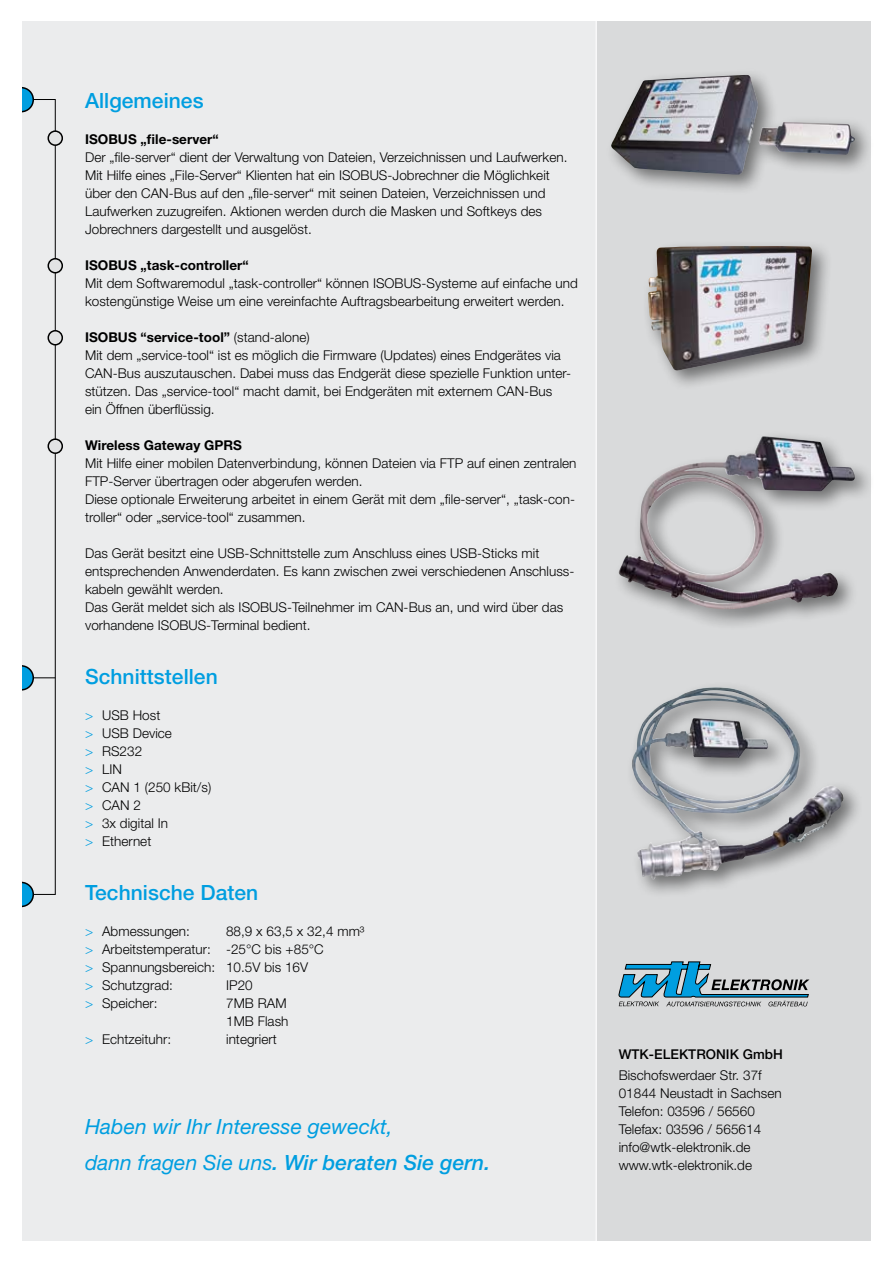
<style>
.page{position:relative;width:893px;height:1263px;background:#fff}
.page>*{position:absolute;margin:0;border:0;box-sizing:border-box;transform-origin:0 0}
.t1{font:italic 21px/36px "Helvetica Neue";letter-spacing:.005em;color:#009ee0}
.t2{font:500 21px "Helvetica Neue";letter-spacing:.005em;color:#009ee0}
.t3{font:300 13.5px/18px "Helvetica Neue";letter-spacing:.005em;color:#000}
.t4{font:700 13.5px "Helvetica Neue";letter-spacing:.005em;color:#000}
.t5{font:500 13.5px "Helvetica Neue";letter-spacing:.005em;color:#000}
.s1{font-weight:700}
.s2{color:#009ee0}
.s3{font-weight:500}
</style>
<div class="page">
<div style="left:21px;top:21px;width:574px;height:1220px;background:#ebeced"></div>
<div style="left:595px;top:21px;width:277px;height:1220px;background:#d9dadb"></div>
<hr style="left:595px;top:14px;width:2px;height:1233px;background:#fff">
<svg style="left:34px;top:99px;width:21px;height:1px"></svg>
<hr style="left:55px;top:99px;width:1px;height:796px;background:#000">
<svg style="left:9px;top:88px;width:24px;height:24px"></svg>
<div style="left:9px;top:87px;width:25px;height:25px;border:2px solid #000;border-radius:50%"></div>
<svg style="left:34px;top:677px;width:21px;height:1px"></svg>
<svg style="left:9px;top:666px;width:24px;height:24px"></svg>
<div style="left:9px;top:665px;width:25px;height:26px;border:2px solid #000;border-radius:50%"></div>
<svg style="left:619px;top:961px;width:190px;height:45px"></svg>
<svg style="left:34px;top:894px;width:21px;height:1px"></svg>
<svg style="left:9px;top:882px;width:24px;height:24px"></svg>
<div style="left:9px;top:882px;width:25px;height:25px;border:2px solid #000;border-radius:50%"></div>
<div style="left:0;top:0;width:21px;height:1261px;background:#fff"></div>
<div style="left:48px;top:131px;width:14px;height:14px;background:#e2e3e4;border-radius:50%"></div>
<div style="left:48px;top:130px;width:15px;height:16px;border:2px solid #000;border-radius:50%"></div>
<div style="left:48px;top:259px;width:14px;height:14px;background:#e2e3e4;border-radius:50%"></div>
<div style="left:48px;top:258px;width:15px;height:15px;border:2px solid #000;border-radius:50%"></div>
<div style="left:48px;top:331px;width:14px;height:14px;background:#e2e3e4;border-radius:50%"></div>
<div style="left:48px;top:330px;width:15px;height:15px;border:2px solid #000;border-radius:50%"></div>
<div style="left:48px;top:439px;width:14px;height:14px;background:#e2e3e4;border-radius:50%"></div>
<div style="left:48px;top:438px;width:15px;height:16px;border:2px solid #000;border-radius:50%"></div>
<div style="left:640px;top:239px;width:192px;height:152px;background:#000;opacity:.5"></div>
<img style="left:648px;top:246px;width:164px;height:124px">
<div style="left:604px;top:68px;width:270px;height:128px;background:#000;opacity:.5"></div>
<img style="left:611px;top:75px;width:244px;height:100px">
<div style="left:611px;top:429px;width:263px;height:201px;background:#000;opacity:.5"></div>
<img style="left:618px;top:436px;width:237px;height:173px">
<div style="left:624px;top:680px;width:240px;height:219px;background:#000;opacity:.5"></div>
<img style="left:632px;top:688px;width:211px;height:192px">
<h1 class="t2" style="left:85px;top:88px;width:120px">Allgemeines</h1>
<p class="t4" style="left:85px;top:131px;width:135px">ISOBUS „file-server“</p>
<p class="t3" style="left:85px;top:148px;width:484px">Der „file-server“ dient der Verwaltung von Dateien, Verzeichnissen und Laufwerken.<br>Mit Hilfe eines „File-Server“ Klienten hat ein ISOBUS-Jobrechner die Möglichkeit über den CAN-Bus auf den „file-server“ mit seinen Dateien, Verzeichnissen und Laufwerken zuzugreifen. Aktionen werden durch die Masken und Softkeys des Jobrechners dargestellt und ausgelöst.</p>
<p class="t4" style="left:85px;top:257px;width:165px">ISOBUS „task-controller“</p>
<p class="t3" style="left:85px;top:274px;width:494px">Mit dem Softwaremodul „task-controller“ können ISOBUS-Systeme auf einfache und kostengünstige Weise um eine vereinfachte Auftragsbearbeitung erweitert werden.</p>
<p class="t3" style="left:85px;top:328px;width:487px"><span class="s1">ISOBUS “service-tool”</span> (stand-alone)<br>Mit dem „service-tool“ ist es möglich die Firmware (Updates) eines Endgerätes via CAN-Bus auszutauschen. Dabei muss das Endgerät diese spezielle Funktion unter&shy;stützen. Das „service-tool“ macht damit, bei Endgeräten mit externem CAN-Bus ein Öffnen überflüssig.</p>
<p class="t4" style="left:85px;top:437px;width:159px">Wireless Gateway GPRS</p>
<p class="t3" style="left:85px;top:454px;width:493px">Mit Hilfe einer mobilen Datenverbindung, können Dateien via FTP auf einen zentralen FTP-Server übertragen oder abgerufen werden.<br>Diese optionale Erweiterung arbeitet in einem Gerät mit dem „file-server“, „task-con&shy;troller“ oder „service-tool“ zusammen.</p>
<p class="t3" style="left:85px;top:544px;width:491px">Das Gerät besitzt eine USB-Schnittstelle zum Anschluss eines USB-Sticks mit entsprechenden Anwenderdaten. Es kann zwischen zwei verschiedenen Anschluss&shy;kabeln gewählt werden.<br>Das Gerät meldet sich als ISOBUS-Teilnehmer im CAN-Bus an, und wird über das vorhandene ISOBUS-Terminal bedient.</p>
<h1 class="t2" style="left:85px;top:664px;width:134px">Schnittstellen</h1>
<p class="t3" style="left:85px;top:706px;width:128px"><span class="s2">&gt;</span> USB Host<br><span class="s2">&gt;</span> USB Device<br><span class="s2">&gt;</span> RS232<br><span class="s2">&gt;</span> LIN<br><span class="s2">&gt;</span> CAN 1 (250 kBit/s) <span class="s2">&gt;</span> CAN 2<br><span class="s2">&gt;</span> 3x digital In<br><span class="s2">&gt;</span> Ethernet</p>
<h1 class="t2" style="left:85px;top:880px;width:175px">Technische Daten</h1>
<p class="t3" style="left:85px;top:922px;width:106px"><span class="s2">&gt;</span> Abmessungen:</p>
<p class="t3" style="left:85px;top:922px;width:281px;text-indent:141px">88,9 x 63,5 x 32,4 mm³ <span class="s2">&gt;</span> Arbeitstemperatur: -25°C bis +85°C<br><span class="s2">&gt;</span> Spannungsbereich: 10.5V bis 16V<br><span class="s2">&gt;</span> Schutzgrad:</p>
<p class="t3" style="left:226px;top:976px;width:28px">IP20</p>
<p class="t3" style="left:85px;top:994px;width:74px"><span class="s2">&gt;</span> Speicher:</p>
<p class="t3" style="left:226px;top:994px;width:64px">7MB RAM<br>1MB Flash</p>
<p class="t3" style="left:85px;top:1030px;width:87px"><span class="s2">&gt;</span> Echtzeituhr:</p>
<p class="t3" style="left:226px;top:1030px;width:52px">integriert</p>
<h1 class="t1" style="left:85px;top:1108px;width:407px">Haben wir Ihr Interesse geweckt,<br>dann fragen Sie uns<span class="s3">. Wir beraten Sie gern.</span></h1>
<p class="t5" style="left:619px;top:1046px;width:166px">WTK-ELEKTRONIK GmbH</p>
<p class="t3" style="left:619px;top:1066px;width:165px">Bischofswerdaer Str. 37f<br>01844 Neustadt in Sachsen<br>Telefon: 03596 / 56560<br>Telefax: 03596 / 565614 info@wtk-elektronik.de www.wtk-elektronik.de</p>
</div>
